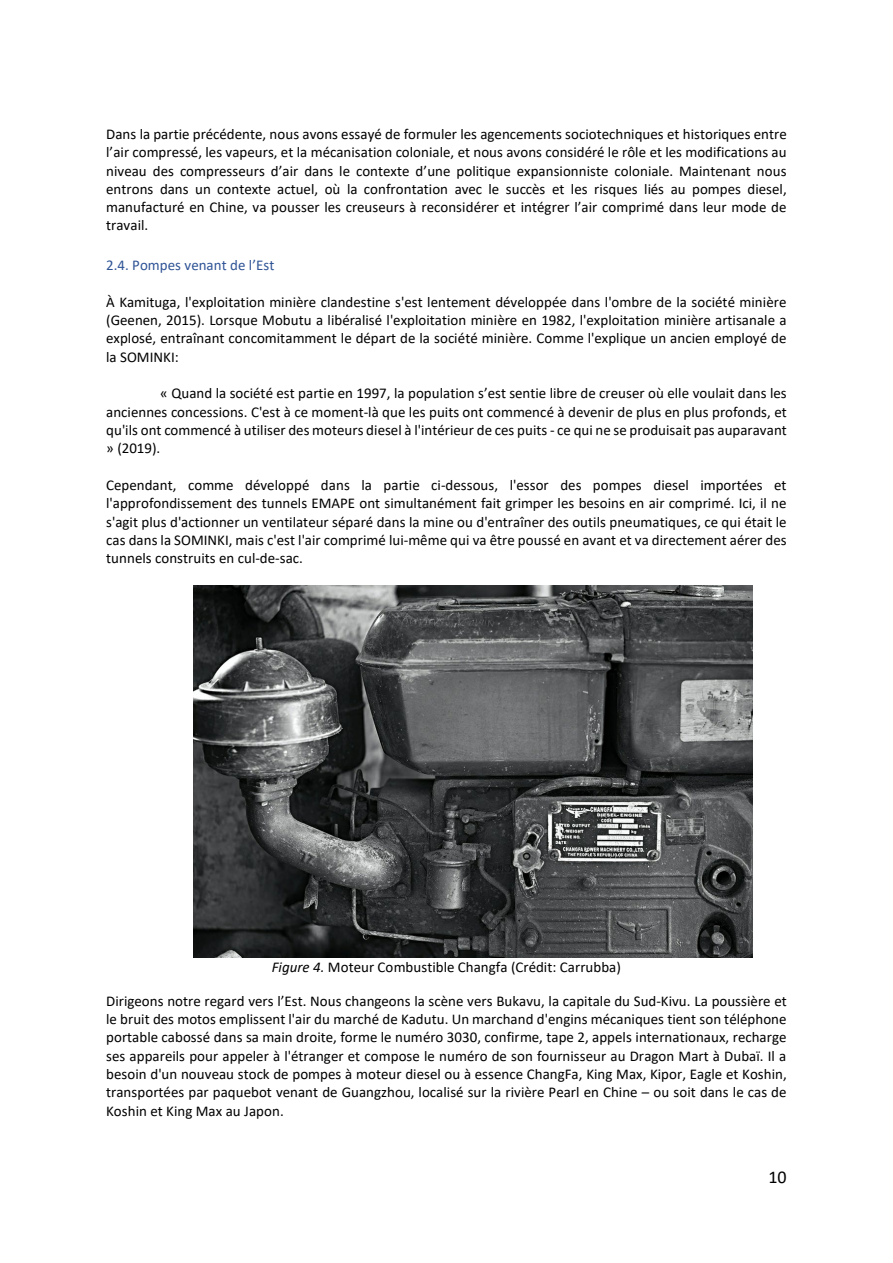
<style>
.page{position:relative;width:893px;height:1263px;background:#fff}
.page>*{position:absolute;margin:0;border:0;box-sizing:border-box;transform-origin:0 0}
.t1{font:18px "Calibri";color:#000}
.t2{font:15px/18.3px "Calibri";color:#000;text-align:justify}
.t3{font:15px "Calibri";letter-spacing:.005em;color:#2f5496}
.s1{font-style:italic}
</style>
<div class="page">
<img style="left:193px;top:585px;width:560px;height:373px">
<p class="t2" style="left:106px;top:124px;width:682px">Dans la partie précédente, nous avons essayé de formuler les agencements sociotechniques et historiques entre l’air compressé, les vapeurs, et la mécanisation coloniale, et nous avons considéré le rôle et les modifications au niveau des compresseurs d’air dans le contexte d’une politique expansionniste coloniale. Maintenant nous entrons dans un contexte actuel, où la confrontation avec le succès et les risques liés au pompes diesel, manufacturé en Chine, va pousser les creuseurs à reconsidérer et intégrer l’air comprimé dans leur mode de travail.</p>
<h2 class="t3" style="left:106px;top:255px;width:170px">2.4. Pompes venant de l’Est</h2>
<p class="t2" style="left:106px;top:292px;width:682px">À Kamituga, l'exploitation minière clandestine s'est lentement développée dans l'ombre de la société minière (Geenen, 2015). Lorsque Mobutu a libéralisé l'exploitation minière en 1982, l'exploitation minière artisanale a explosé, entraînant concomitamment le départ de la société minière. Comme l'explique un ancien employé de la SOMINKI:</p>
<p class="t2" style="left:106px;top:384px;width:682px;text-indent:54px">« Quand la société est partie en 1997, la population s’est sentie libre de creuser où elle voulait dans les anciennes concessions. C'est à ce moment-là que les puits ont commencé à devenir de plus en plus profonds, et qu'ils ont commencé à utiliser des moteurs diesel à l'intérieur de ces puits - ce qui ne se produisait pas auparavant » (2019).</p>
<p class="t2" style="left:106px;top:475px;width:682px">Cependant, comme développé dans la partie ci-dessous, l'essor des pompes diesel importées et l'approfondissement des tunnels EMAPE ont simultanément fait grimper les besoins en air comprimé. Ici, il ne s'agit plus d'actionner un ventilateur séparé dans la mine ou d'entraîner des outils pneumatiques, ce qui était le cas dans la SOMINKI, mais c'est l'air comprimé lui-même qui va être poussé en avant et va directement aérer des tunnels construits en cul-de-sac.</p>
<p class="t2" style="left:272px;top:958px;width:351px"><span class="s1">Figure 4.</span> Moteur Combustible Changfa (Crédit: Carrubba)</p>
<p class="t2" style="left:106px;top:991px;width:682px">Dirigeons notre regard vers l’Est. Nous changeons la scène vers Bukavu, la capitale du Sud-Kivu. La poussière et le bruit des motos emplissent l'air du marché de Kadutu. Un marchand d'engins mécaniques tient son téléphone portable cabossé dans sa main droite, forme le numéro 3030, confirme, tape 2, appels internationaux, recharge ses appareils pour appeler à l'étranger et compose le numéro de son fournisseur au Dragon Mart à Dubaï. Il a besoin d'un nouveau stock de pompes à moteur diesel ou à essence ChangFa, King Max, Kipor, Eagle et Koshin, transportées par paquebot venant de Guangzhou, localisé sur la rivière Pearl en Chine – ou soit dans le cas de Koshin et King Max au Japon.</p>
<p class="t1" style="left:768px;top:1164px;width:20px">10</p>
</div>
